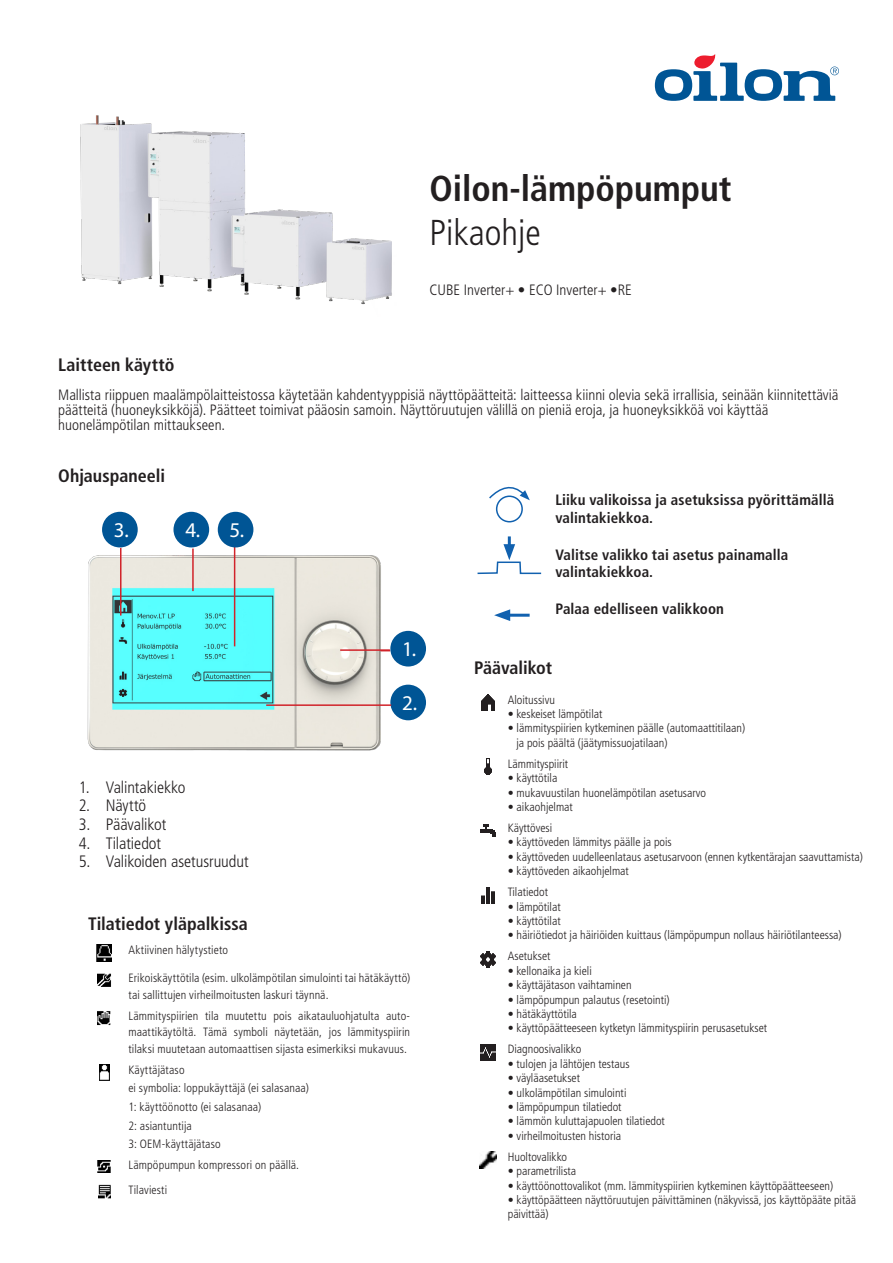
<style>
.page{position:relative;width:893px;height:1263px;background:#fff}
.page>*{position:absolute;margin:0;border:0;box-sizing:border-box;transform-origin:0 0}
.t1{font:700 condensed 36px "Frutiger LT Std";color:#231f20}
.t2{font:300 condensed 36px "Frutiger LT Std";color:#231f20}
.Kappale_1{font:21px "Myriad Pro";color:#fff}
.OTSIKKO{font:700 condensed 18px "Frutiger LT Std";color:#231f20}
.t3{font:300 condensed 16.5px "Frutiger LT Std";letter-spacing:-.005em;color:#231f20}
.Kappale_1-2{font:300 condensed 15px/15px "Frutiger LT Std";color:#231f20}
.Kappale_1-3{font:700 condensed 15px/16.5px "Frutiger LT Std";letter-spacing:.01em;color:#231f20}
.Kappale_1-4{font:300 condensed 12px/16.5px "Frutiger LT Std";color:#231f20}
</style>
<div class="page">
<div style="left:496px;top:495px;width:27px;height:27px;border:2px solid #1161af;border-radius:50%"></div>
<svg style="left:489px;top:486px;width:41px;height:14px"></svg>
<hr style="left:508px;top:536px;width:3px;height:14px;background:#1161af">
<svg style="left:477px;top:544px;width:65px;height:31px"></svg>
<hr style="left:504px;top:614px;width:26px;height:3px;background:#1161af">
<svg style="left:494px;top:609px;width:16px;height:12px"></svg>
<img style="left:87px;top:535px;width:310px;height:216px">
<div style="left:390px;top:631px;width:36px;height:35px;background:#005595;border-radius:50%"></div>
<div style="left:390px;top:685px;width:36px;height:35px;background:#005595;border-radius:50%"></div>
<div style="left:102px;top:512px;width:36px;height:35px;background:#005595;border-radius:50%"></div>
<div style="left:173px;top:512px;width:36px;height:35px;background:#005595;border-radius:50%"></div>
<hr style="left:120px;top:548px;width:2px;height:67px;background:#d1232a">
<hr style="left:192px;top:549px;width:2px;height:42px;background:#d1232a">
<hr style="left:234px;top:543px;width:1px;height:103px;background:#d1232a">
<div style="left:218px;top:512px;width:35px;height:35px;background:#005595;border-radius:50%"></div>
<hr style="left:266px;top:704px;width:125px;height:2px;background:#d1232a">
<hr style="left:340px;top:649px;width:50px;height:2px;background:#d1232a">
<img style="left:80px;top:115px;width:312px;height:190px">
<img style="left:96px;top:945px;width:16px;height:16px">
<img style="left:97px;top:973px;width:14px;height:14px">
<img style="left:98px;top:1011px;width:13px;height:14px">
<img style="left:99px;top:1065px;width:10px;height:16px">
<img style="left:97px;top:1160px;width:14px;height:13px">
<svg style="left:98px;top:1185px;width:12px;height:13px"></svg>
<img style="left:481px;top:695px;width:14px;height:15px">
<img style="left:484px;top:759px;width:8px;height:16px">
<img style="left:480px;top:824px;width:16px;height:13px">
<img style="left:481px;top:887px;width:14px;height:16px">
<img style="left:480px;top:951px;width:16px;height:16px">
<img style="left:480px;top:1044px;width:16px;height:16px">
<img style="left:480px;top:1152px;width:16px;height:16px">
<svg style="left:655px;top:54px;width:184px;height:47px"></svg>
<p class="OTSIKKO" style="left:58px;top:354px;width:118px">Laitteen käyttö</p>
<p class="t1" style="left:429px;top:167px;width:304px">Oilon-lämpöpumput</p>
<p class="t2" style="left:429px;top:212px;width:113px">Pikaohje</p>
<p class="Kappale_1-2" style="left:429px;top:282px;width:204px">CUBE Inverter+ • ECO Inverter+ •RE</p>
<p class="Kappale_1-2" style="left:58px;top:388px;width:782px">Mallista riippuen maalämpölaitteistossa käytetään kahdentyyppisiä näyttöpäätteitä: laitteessa kiinni olevia sekä irrallisia, seinään kiinnitettäviä päätteitä (huoneyksikköjä). Päätteet toimivat pääosin samoin. Näyttöruutujen välillä on pieniä eroja, ja huoneyksikköä voi käyttää huonelämpötilan mittaukseen.</p>
<p class="OTSIKKO" style="left:58px;top:465px;width:108px">Ohjauspaneeli</p>
<p class="Kappale_1" style="left:114px;top:517px;width:16px">3.</p>
<p class="Kappale_1" style="left:185px;top:517px;width:16px">4.</p>
<p class="Kappale_1" style="left:230px;top:517px;width:16px">5.</p>
<p class="t3" style="left:79px;top:778px;width:108px">1. Valintakiekko</p>
<p class="t3" style="left:79px;top:796px;width:69px">2. Näyttö</p>
<p class="t3" style="left:79px;top:815px;width:89px">3. Päävalikot</p>
<p class="t3" style="left:79px;top:833px;width:84px">4. Tilatiedot</p>
<p class="t3" style="left:79px;top:852px;width:172px">5. Valikoiden asetusruudut</p>
<p class="OTSIKKO" style="left:88px;top:913px;width:161px">Tilatiedot yläpalkissa</p>
<p class="Kappale_1" style="left:402px;top:636px;width:15px">1.</p>
<p class="Kappale_1" style="left:402px;top:690px;width:17px">2.</p>
<p class="Kappale_1-4" style="left:128px;top:942px;width:101px">Aktiivinen hälytystieto</p>
<p class="Kappale_1-4" style="left:128px;top:970px;width:283px">Erikoiskäyttötila (esim. ulkolämpötilan simulointi tai hätäkäyttö) tai sallittujen virheilmoitusten laskuri täynnä.</p>
<p class="Kappale_1-4" style="left:128px;top:1007px;width:283px;text-align:justify">Lämmityspiirien tila muutettu pois aikatauluohjatulta auto&shy;maattikäytöltä. Tämä symboli näytetään, jos lämmityspiirin tilaksi muutetaan automaattisen sijasta esimerkiksi mukavuus.</p>
<p class="Kappale_1-4" style="left:128px;top:1061px;width:58px">Käyttäjätaso</p>
<p class="Kappale_1-4" style="left:128px;top:1080px;width:182px">ei symbolia: loppukäyttäjä (ei salasanaa)</p>
<p class="Kappale_1-4" style="left:128px;top:1099px;width:134px">1: käyttöönotto (ei salasanaa)</p>
<p class="Kappale_1-4" style="left:128px;top:1117px;width:65px">2: asiantuntija</p>
<p class="Kappale_1-4" style="left:128px;top:1136px;width:94px">3: OEM-käyttäjätaso</p>
<p class="Kappale_1-4" style="left:128px;top:1157px;width:172px">Lämpöpumpun kompressori on päällä.</p>
<p class="Kappale_1-4" style="left:128px;top:1181px;width:40px">Tilaviesti</p>
<p class="Kappale_1-3" style="left:555px;top:491px;width:280px">Liiku valikoissa ja asetuksissa pyörittämällä</p>
<p class="Kappale_1-3" style="left:555px;top:510px;width:99px">valintakiekkoa.</p>
<p class="Kappale_1-3" style="left:555px;top:547px;width:234px">Valitse valikko tai asetus painamalla valintakiekkoa.</p>
<p class="Kappale_1-3" style="left:555px;top:601px;width:170px">Palaa edelliseen valikkoon</p>
<p class="OTSIKKO" style="left:474px;top:657px;width:80px">Päävalikot</p>
<p class="Kappale_1-4" style="left:508px;top:691px;width:49px">Aloitussivu</p>
<p class="Kappale_1-4" style="left:508px;top:706px;width:96px">• keskeiset lämpötilat</p>
<p class="Kappale_1-4" style="left:516px;top:721px;width:230px;line-height:14.4px;text-indent:-9px">• lämmityspiirien kytkeminen päälle (automaattitilaan) ja pois päältä (jäätymissuojatilaan)</p>
<p class="Kappale_1-4" style="left:508px;top:755px;width:62px">Lämmityspiirit</p>
<p class="Kappale_1-4" style="left:508px;top:770px;width:51px">• käyttötila</p>
<p class="Kappale_1-4" style="left:508px;top:784px;width:200px">• mukavuustilan huonelämpötilan asetusarvo</p>
<p class="Kappale_1-4" style="left:508px;top:799px;width:67px">• aikaohjelmat</p>
<p class="Kappale_1-4" style="left:508px;top:820px;width:46px">Käyttövesi</p>
<p class="Kappale_1-4" style="left:508px;top:834px;width:166px">• käyttöveden lämmitys päälle ja pois</p>
<p class="Kappale_1-4" style="left:508px;top:848px;width:357px">• käyttöveden uudelleenlataus asetusarvoon (ennen kytkentärajan saavuttamista)</p>
<p class="Kappale_1-4" style="left:508px;top:863px;width:123px">• käyttöveden aikaohjelmat</p>
<p class="Kappale_1-4" style="left:508px;top:884px;width:42px">Tilatiedot</p>
<p class="Kappale_1-4" style="left:508px;top:898px;width:54px">• lämpötilat</p>
<p class="Kappale_1-4" style="left:508px;top:913px;width:54px">• käyttötilat</p>
<p class="Kappale_1-4" style="left:508px;top:927px;width:335px">• häiriötiedot ja häiriöiden kuittaus (lämpöpumpun nollaus häiriötilanteessa)</p>
<p class="Kappale_1-4" style="left:508px;top:948px;width:44px">Asetukset</p>
<p class="Kappale_1-4" style="left:508px;top:962px;width:85px">• kellonaika ja kieli</p>
<p class="Kappale_1-4" style="left:508px;top:977px;width:125px">• käyttäjätason vaihtaminen</p>
<p class="Kappale_1-4" style="left:508px;top:991px;width:163px">• lämpöpumpun palautus (resetointi)</p>
<p class="Kappale_1-4" style="left:508px;top:1006px;width:71px">• hätäkäyttötila</p>
<p class="Kappale_1-4" style="left:508px;top:1020px;width:261px">• käyttöpäätteeseen kytketyn lämmityspiirin perusasetukset</p>
<p class="Kappale_1-4" style="left:508px;top:1041px;width:75px">Diagnoosivalikko</p>
<p class="Kappale_1-4" style="left:508px;top:1055px;width:123px">• tulojen ja lähtöjen testaus</p>
<p class="Kappale_1-4" style="left:508px;top:1070px;width:74px">• väyläasetukset</p>
<p class="Kappale_1-4" style="left:508px;top:1084px;width:120px">• ulkolämpötilan simulointi</p>
<p class="Kappale_1-4" style="left:508px;top:1099px;width:115px">• lämpöpumpun tilatiedot</p>
<p class="Kappale_1-4" style="left:508px;top:1113px;width:159px">• lämmön kuluttajapuolen tilatiedot</p>
<p class="Kappale_1-4" style="left:508px;top:1127px;width:115px">• virheilmoitusten historia</p>
<p class="Kappale_1-4" style="left:508px;top:1148px;width:61px">Huoltovalikko</p>
<p class="Kappale_1-4" style="left:508px;top:1163px;width:70px">• parametrilista</p>
<p class="Kappale_1-4" style="left:508px;top:1177px;width:327px">• käyttöönottovalikot (mm. lämmityspiirien kytkeminen käyttöpäätteeseen)</p>
<p class="Kappale_1-4" style="left:508px;top:1193px;width:350px;line-height:14.4px">• käyttöpäätteen näyttöruutujen päivittäminen (näkyvissä, jos käyttöpääte pitää päivittää)</p>
</div>
